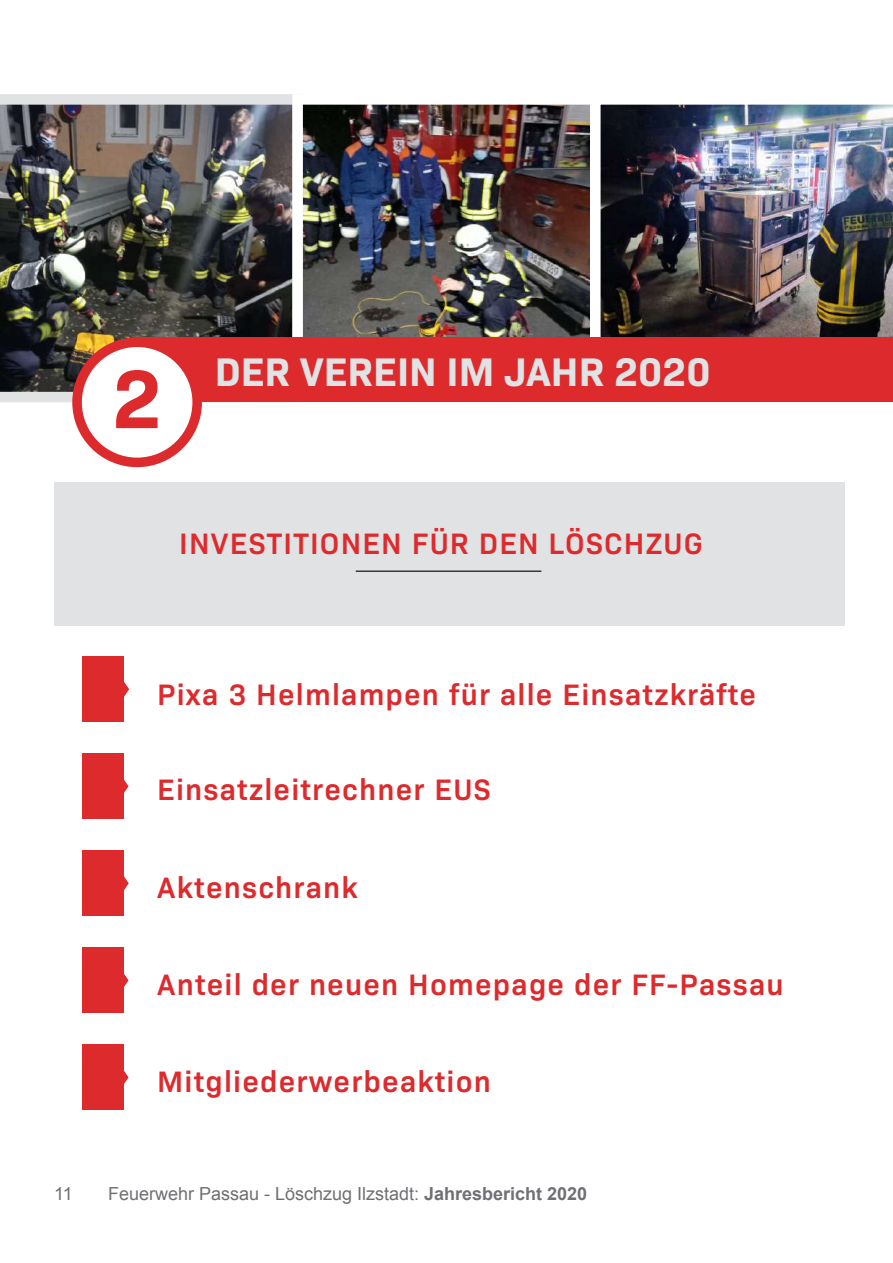
<style>
.page{position:relative;width:893px;height:1263px;background:#fff}
.page>*{position:absolute;margin:0;border:0;box-sizing:border-box;transform-origin:0 0}
.t1{font:700 84px "Bio Sans";color:#dd2a2d}
.t2{font:700 40.5px "Bio Sans";color:#e1e2e4}
.t3{font:600 30px "Bio Sans";letter-spacing:.04em;color:#dd2a2d}
.t4{font:18px "Arial";color:#6f7073}
.s1{font-weight:700}
</style>
<div class="page">
<img style="left:0;top:94px;width:292px;height:308px">
<img style="left:303px;top:105px;width:287px;height:232px">
<div style="left:292px;top:94px;width:309px;height:308px;border:10px solid #fff"></div>
<img style="left:590px;top:94px;width:303px;height:243px">
<div style="left:137px;top:337px;width:756px;height:65px;background:#dd2a2d"></div>
<div style="left:72px;top:337px;width:130px;height:130px;background:#dd2a2d;border-radius:50%"></div>
<div style="left:82px;top:347px;width:110px;height:111px;background:#fff;border-radius:50%"></div>
<div style="left:54px;top:483px;width:791px;height:143px;background:#e1e2e4"></div>
<hr style="left:356px;top:570px;width:185px;height:2px;background:#383839">
<div style="left:82px;top:1045px;width:42px;height:65px;background:#dd2a2d"></div>
<div style="left:82px;top:948px;width:42px;height:65px;background:#dd2a2d"></div>
<div style="left:82px;top:851px;width:42px;height:65px;background:#dd2a2d"></div>
<div style="left:82px;top:754px;width:42px;height:65px;background:#dd2a2d"></div>
<div style="left:82px;top:657px;width:42px;height:65px;background:#dd2a2d"></div>
<svg style="left:124px;top:1071px;width:5px;height:13px"></svg>
<svg style="left:124px;top:974px;width:5px;height:13px"></svg>
<svg style="left:124px;top:876px;width:5px;height:14px"></svg>
<svg style="left:124px;top:780px;width:5px;height:13px"></svg>
<svg style="left:124px;top:682px;width:6px;height:15px"></svg>
<h1 class="t1" style="left:112px;top:334px;width:52px">2</h1>
<h2 class="t2" style="left:215px;top:341px;width:497px">DER VEREIN IM JAHR 2020</h2>
<p class="t3" style="left:179px;top:521px;width:525px">INVESTITIONEN FÜR DEN LÖSCHZUG</p>
<p class="t3" style="left:157px;top:672px;width:601px">Pixa 3 Helmlampen für alle Einsatzkräfte</p>
<p class="t3" style="left:157px;top:767px;width:335px">Einsatzleitrechner EUS</p>
<p class="t3" style="left:157px;top:864px;width:202px">Aktenschrank</p>
<p class="t3" style="left:157px;top:961px;width:628px">Anteil der neuen Homepage der FF-Passau</p>
<p class="t3" style="left:157px;top:1058px;width:335px">Mitgliederwerbeaktion</p>
<p class="t4" style="left:54px;top:1181px;width:20px">11</p>
<p class="t4" style="left:108px;top:1181px;width:481px">Feuerwehr Passau - Löschzug Ilzstadt: <span class="s1">Jahresbericht 2020</span></p>
</div>
